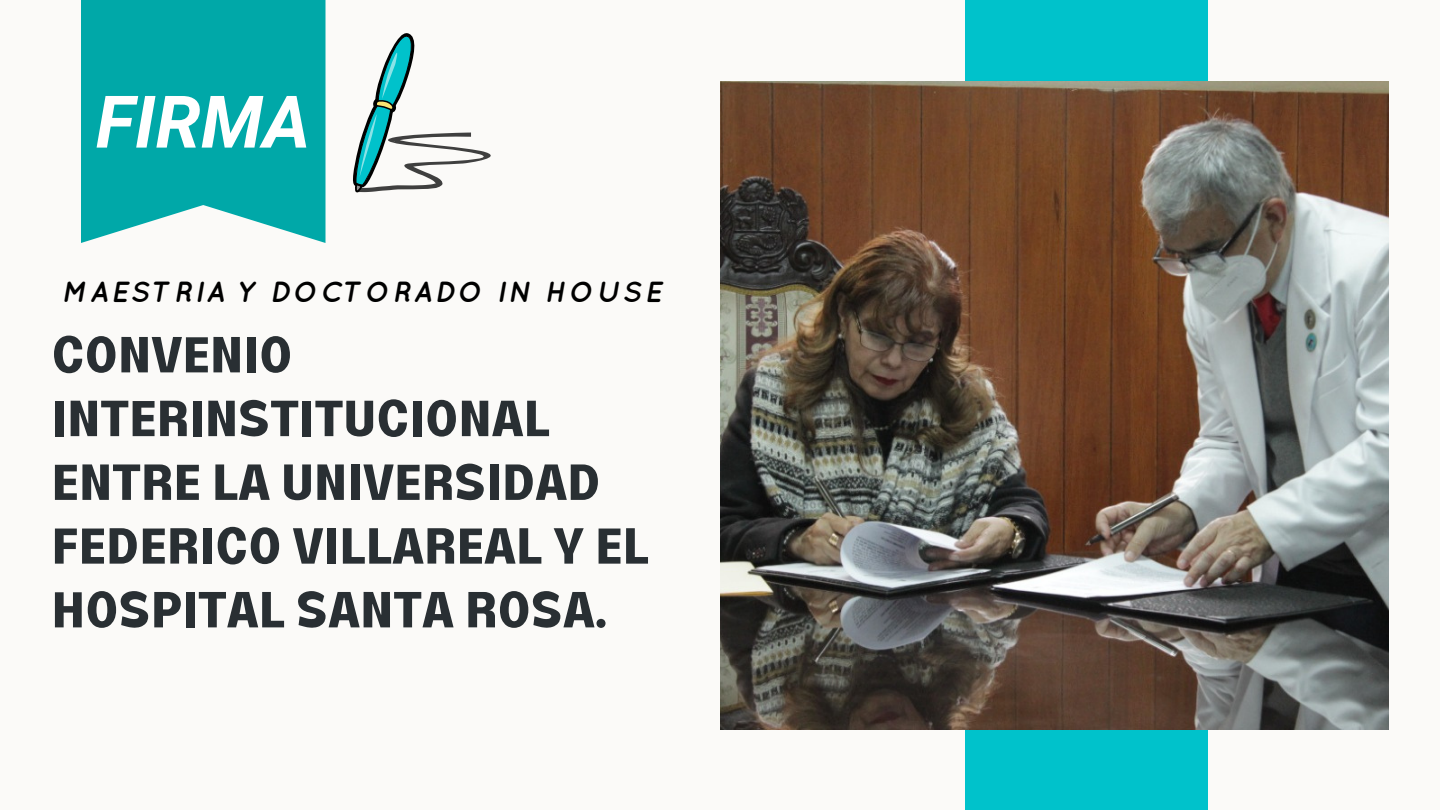
<style>
.page{position:relative;width:1440px;height:810px;background:#fbfaf8}
.page>*{position:absolute;margin:0;border:0;box-sizing:border-box;transform-origin:0 0}
.t1{font:italic 700 72.6px "Roboto";color:#fff}
.t2{font:700 50.2px/63.8px "Lazord";color:#292f33}
.t3{font:italic 700 29.2px "Quicksand";letter-spacing:.085em;color:#000}
</style>
<div class="page">
<div style="left:965px;top:0;width:243px;height:810px;background:#00c2cb"></div>
<img style="left:720px;top:81px;width:669px;height:648px">
<svg style="left:81px;top:0;width:245px;height:243px;background:#13aeae"></svg>
<svg style="left:353px;top:33px;width:138px;height:160px"></svg>
<h1 class="t1" style="left:96px;top:80px;width:216px">FIRMA</h1>
<p class="t3" style="left:62px;top:274px;width:602px">MAESTRIA Y DOCTORADO IN HOUSE</p>
<p class="t2" style="left:51px;top:329px;width:599px">CONVENIO<br>INTERINSTITUCIONAL<br>ENTRE LA UNIVERSIDAD<br>FEDERICO VILLAREAL Y EL<br>HOSPITAL SANTA ROSA.</p>
</div>
